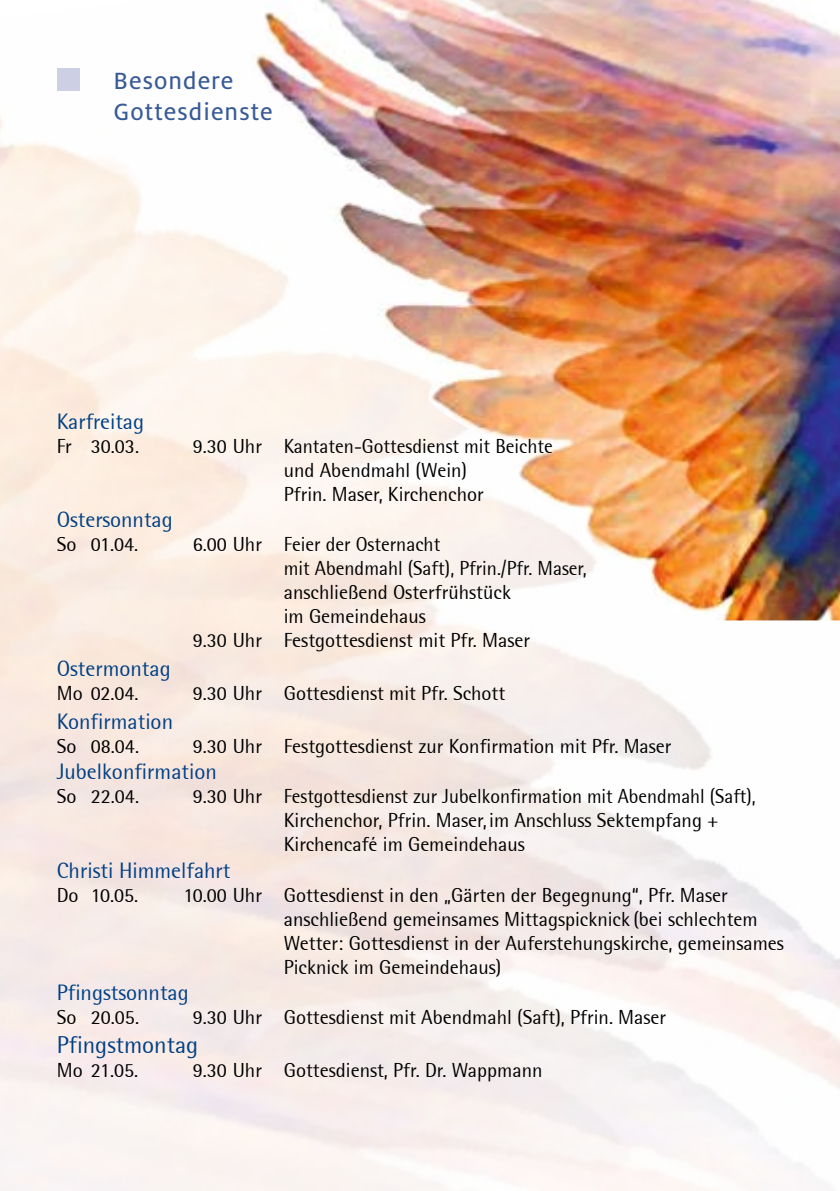
<style>
.page{position:relative;width:840px;height:1191px;background:#fff}
.page>*{position:absolute;margin:0;border:0;box-sizing:border-box;transform-origin:0 0}
.t1{font:26px/31.2px "Milo OT Text";letter-spacing:.04em;color:#375a97}
.t2{font:24px "Rotis Semi Sans";color:#003f84}
.t3{font:22px "Rotis Semi Sans";color:#003f84}
.t4{font:20px/24px "Rotis Semi Sans";color:#000}
</style>
<div class="page">
<div style="left:57px;top:68px;width:22px;height:23px;background:#cdd0e4"></div>
<img style="left:243px;top:0;width:596px;height:621px">
<h1 class="t1" style="left:113px;top:65px;width:161px">Besondere<br>Gottesdienste</h1>
<p class="t3" style="left:57px;top:408px;width:89px">Karfreitag</p>
<p class="t4" style="left:57px;top:434px;width:84px">Fr 30.03.</p>
<p class="t4" style="left:283px;top:434px;width:270px;text-indent:-91px">9.30 Uhr Kantaten-Gottesdienst mit Beichte und Abendmahl (Wein)<br>Pfrin. Maser, Kirchenchor</p>
<p class="t3" style="left:57px;top:507px;width:117px">Ostersonntag</p>
<p class="t4" style="left:57px;top:532px;width:83px">So 01.04.</p>
<p class="t4" style="left:193px;top:532px;width:249px">6.00 Uhr Feier der Osternacht</p>
<p class="t4" style="left:283px;top:556px;width:304px">mit Abendmahl (Saft), Pfrin./Pfr. Maser,</p>
<p class="t4" style="left:283px;top:580px;width:228px">anschließend Osterfrühstück</p>
<p class="t4" style="left:283px;top:604px;width:143px">im Gemeindehaus</p>
<p class="t4" style="left:193px;top:628px;width:338px">9.30 Uhr Festgottesdienst mit Pfr. Maser</p>
<p class="t3" style="left:57px;top:655px;width:115px">Ostermontag</p>
<p class="t4" style="left:57px;top:681px;width:83px">Mo 02.04.</p>
<p class="t4" style="left:193px;top:681px;width:314px">9.30 Uhr Gottesdienst mit Pfr. Schott</p>
<p class="t3" style="left:57px;top:708px;width:118px">Konfirmation</p>
<p class="t4" style="left:57px;top:734px;width:84px">So 08.04.</p>
<p class="t4" style="left:193px;top:734px;width:480px">9.30 Uhr Festgottesdienst zur Konfirmation mit Pfr. Maser</p>
<p class="t3" style="left:57px;top:759px;width:161px">Jubelkonfirmation</p>
<p class="t4" style="left:57px;top:784px;width:84px">So 22.04.</p>
<p class="t4" style="left:283px;top:784px;width:473px;text-indent:-91px">9.30 Uhr Festgottesdienst zur Jubelkonfirmation mit Abendmahl (Saft),<br>Kirchenchor, Pfrin. Maser, im Anschluss Sektempfang +<br>Kirchencafé im Gemeindehaus</p>
<p class="t3" style="left:57px;top:857px;width:175px">Christi Himmelfahrt</p>
<p class="t4" style="left:57px;top:882px;width:83px">Do 10.05.</p>
<p class="t4" style="left:283px;top:882px;width:501px;text-indent:-100px">10.00 Uhr Gottesdienst in den „Gärten der Begegnung“, Pfr. Maser anschließend gemeinsames Mittagspicknick (bei schlechtem Wetter: Gottesdienst in der Auferstehungskirche, gemeinsames Picknick im Gemeindehaus)</p>
<p class="t3" style="left:57px;top:979px;width:133px">Pfingstsonntag</p>
<p class="t4" style="left:57px;top:1005px;width:84px">So 20.05.</p>
<p class="t4" style="left:193px;top:1005px;width:474px">9.30 Uhr Gottesdienst mit Abendmahl (Saft), Pfrin. Maser</p>
<p class="t2" style="left:57px;top:1030px;width:143px">Pfingstmontag</p>
<p class="t4" style="left:57px;top:1058px;width:83px">Mo 21.05.</p>
<p class="t4" style="left:193px;top:1058px;width:351px">9.30 Uhr Gottesdienst, Pfr. Dr. Wappmann</p>
</div>
